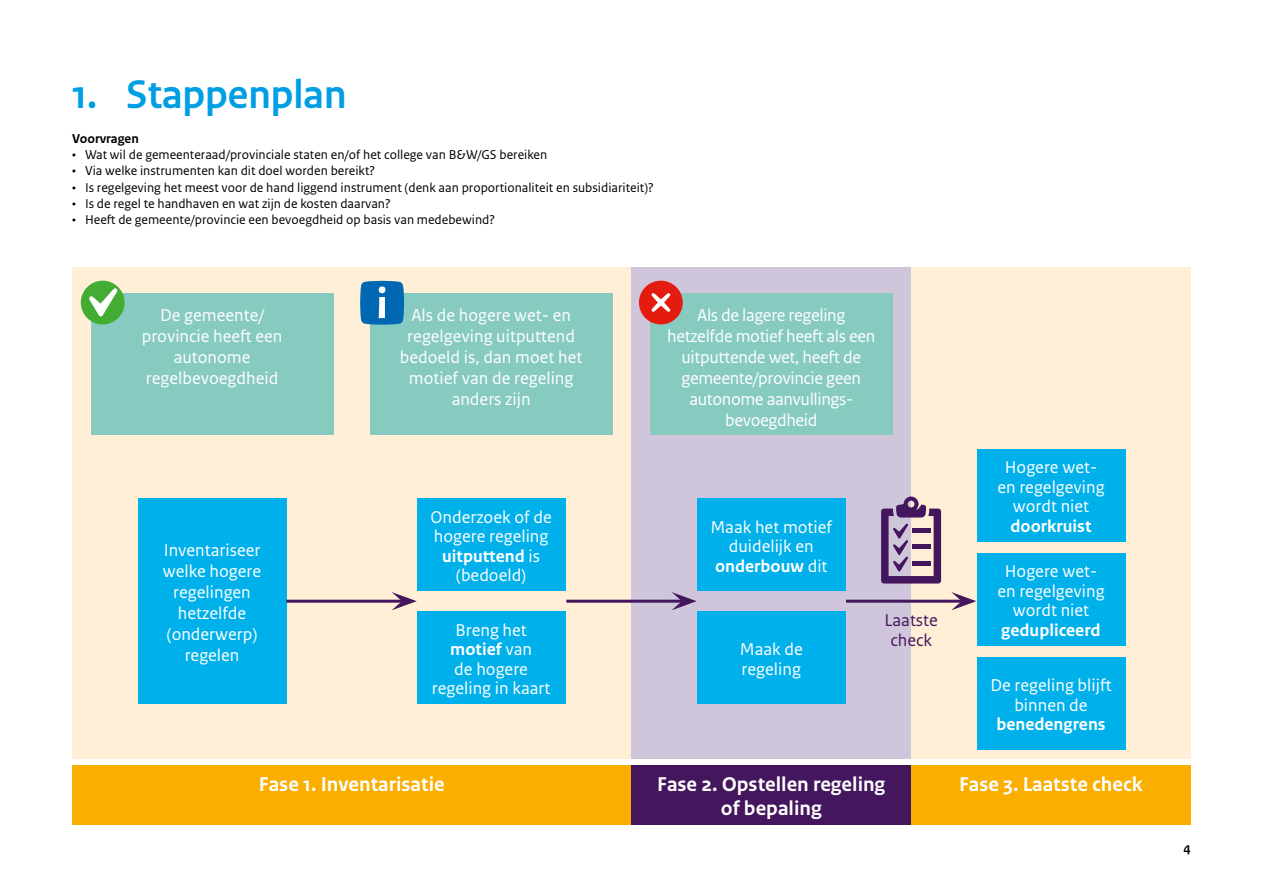
<style>
.page{position:relative;width:1263px;height:893px;background:#fff}
.page>*{position:absolute;margin:0;border:0;box-sizing:border-box;transform-origin:0 0}
.H2_Kop{font:700 42px "Rijksoverheid Sans Heading";color:#009ee3}
.P_RO_Broodtekst_Sans{font:700 21px "Rijksoverheid Sans Text";color:#fff}
.P_RO_Broodtekst_Sans-2{font:18px/19.5px "Rijksoverheid Sans Text";color:#fff;text-align:center}
.P_RO_Broodtekst_Sans-3{font:18px/21px "Rijksoverheid Sans Text";letter-spacing:-.02em;color:#fff;text-align:center}
.t1{font:18px/19.5px "Rijksoverheid Sans Text";color:#44165d;text-align:center}
.t2{font:13.5px "Rijksoverheid Sans Text";color:#000}
.Tussenkop_geen_H4{font:700 13.5px "Rijksoverheid Sans Text";color:#000}
.s1{font-weight:700}
</style>
<div class="page">
<div style="left:72px;top:268px;width:1119px;height:491px;background:#ffefd6"></div>
<div style="left:72px;top:765px;width:559px;height:60px;background:#f9ae00"></div>
<div style="left:911px;top:765px;width:280px;height:60px;background:#f9ae00"></div>
<div style="left:631px;top:765px;width:280px;height:60px;background:#44165d"></div>
<div style="left:631px;top:268px;width:280px;height:491px;background:#cfc6db"></div>
<div style="left:91px;top:293px;width:242px;height:142px;background:#86cac0"></div>
<div style="left:138px;top:499px;width:148px;height:205px;background:#00b0eb"></div>
<div style="left:417px;top:499px;width:149px;height:92px;background:#00b0eb"></div>
<div style="left:697px;top:499px;width:149px;height:92px;background:#00b0eb"></div>
<div style="left:976px;top:553px;width:149px;height:92px;background:#00b0eb"></div>
<div style="left:976px;top:449px;width:149px;height:93px;background:#00b0eb"></div>
<div style="left:417px;top:611px;width:149px;height:93px;background:#00b0eb"></div>
<div style="left:697px;top:611px;width:149px;height:93px;background:#00b0eb"></div>
<div style="left:976px;top:657px;width:149px;height:92px;background:#00b0eb"></div>
<div style="left:370px;top:293px;width:242px;height:142px;background:#86cac0"></div>
<div style="left:650px;top:293px;width:242px;height:142px;background:#86cac0"></div>
<hr style="left:846px;top:600px;width:115px;height:3px;background:#44165d">
<svg style="left:951px;top:592px;width:25px;height:18px"></svg>
<hr style="left:566px;top:600px;width:116px;height:3px;background:#44165d">
<svg style="left:671px;top:592px;width:26px;height:18px"></svg>
<hr style="left:286px;top:600px;width:116px;height:3px;background:#44165d">
<svg style="left:392px;top:592px;width:25px;height:18px"></svg>
<div style="left:81px;top:281px;width:44px;height:43px;background:#43ac32;border-radius:50%"></div>
<svg style="left:89px;top:288px;width:29px;height:28px"></svg>
<svg style="left:360px;top:281px;width:44px;height:44px;background:#207bba"></svg>
<div style="left:639px;top:281px;width:44px;height:43px;background:#e41c0f;border-radius:50%"></div>
<svg style="left:651px;top:293px;width:19px;height:19px"></svg>
<svg style="left:881px;top:497px;width:60px;height:87px"></svg>
<h2 class="H2_Kop" style="left:72px;top:71px;width:276px">1. Stappenplan</h2>
<p class="Tussenkop_geen_H4" style="left:72px;top:131px;width:68px">Voorvragen</p>
<p class="t2" style="left:72px;top:147px;width:476px">• Wat wil de gemeenteraad/provinciale staten en/of het college van B&amp;W/GS bereiken</p>
<p class="t2" style="left:72px;top:163px;width:304px">• Via welke instrumenten kan dit doel worden bereikt?</p>
<p class="t2" style="left:72px;top:180px;width:583px">• Is regelgeving het meest voor de hand liggend instrument (denk aan proportionaliteit en subsidiariteit)?</p>
<p class="t2" style="left:72px;top:196px;width:320px">• Is de regel te handhaven en wat zijn de kosten daarvan?</p>
<p class="t2" style="left:72px;top:212px;width:424px">• Heeft de gemeente/provincie een bevoegdheid op basis van medebewind?</p>
<p class="P_RO_Broodtekst_Sans-2" style="left:160px;top:305px;width:106px">De gemeente/</p>
<p class="P_RO_Broodtekst_Sans-2" style="left:142px;top:326px;width:142px;line-height:21px">provincie heeft een autonome regelbevoegdheid</p>
<p class="P_RO_Broodtekst_Sans-2" style="left:163px;top:540px;width:100px;line-height:21px">Inventariseer welke hogere regelingen hetzelfde (onderwerp) regelen</p>
<p class="P_RO_Broodtekst_Sans-2" style="left:400px;top:305px;width:184px;line-height:21px">Als de hogere wet- en regelgeving uitputtend bedoeld is, dan moet het motief van de regeling anders zijn</p>
<p class="P_RO_Broodtekst_Sans-3" style="left:667px;top:305px;width:210px">Als de lagere regeling hetzelfde motief heeft als een uitputtende wet, heeft de gemeente/provincie geen autonome aanvullings&shy;bevoegdheid</p>
<p class="P_RO_Broodtekst_Sans-2" style="left:430px;top:507px;width:123px">Onderzoek of de hogere regeling <span class="s1">uitputtend</span> is (bedoeld)</p>
<p class="P_RO_Broodtekst_Sans-2" style="left:710px;top:517px;width:123px">Maak het motief duidelijk en <span class="s1">onderbouw</span> dit</p>
<p class="P_RO_Broodtekst_Sans-2" style="left:432px;top:620px;width:120px">Breng het <span class="s1">motief</span> van<br>de hogere regeling in kaart</p>
<p class="P_RO_Broodtekst_Sans-2" style="left:740px;top:640px;width:64px;text-align:left">Maak de regeling</p>
<p class="t1" style="left:884px;top:611px;width:55px">Laatste check</p>
<p class="P_RO_Broodtekst_Sans-2" style="left:997px;top:458px;width:109px">Hogere wet&shy;en regelgeving wordt niet <span class="s1">doorkruist</span></p>
<p class="P_RO_Broodtekst_Sans-2" style="left:997px;top:562px;width:109px">Hogere wet&shy;en regelgeving wordt niet <span class="s1">gedupliceerd</span></p>
<p class="P_RO_Broodtekst_Sans-2" style="left:990px;top:676px;width:123px">De regeling blijft binnen de <span class="s1">benedengrens</span></p>
<p class="P_RO_Broodtekst_Sans" style="left:259px;top:772px;width:187px">Fase 1. Inventarisatie</p>
<p class="P_RO_Broodtekst_Sans" style="left:657px;top:772px;width:230px">Fase 2. Opstellen regeling</p>
<p class="P_RO_Broodtekst_Sans" style="left:959px;top:772px;width:185px">Fase 3. Laatste check</p>
<p class="P_RO_Broodtekst_Sans" style="left:721px;top:796px;width:102px">of bepaling</p>
<p class="Tussenkop_geen_H4" style="left:1183px;top:840px;width:9px">4</p>
</div>
